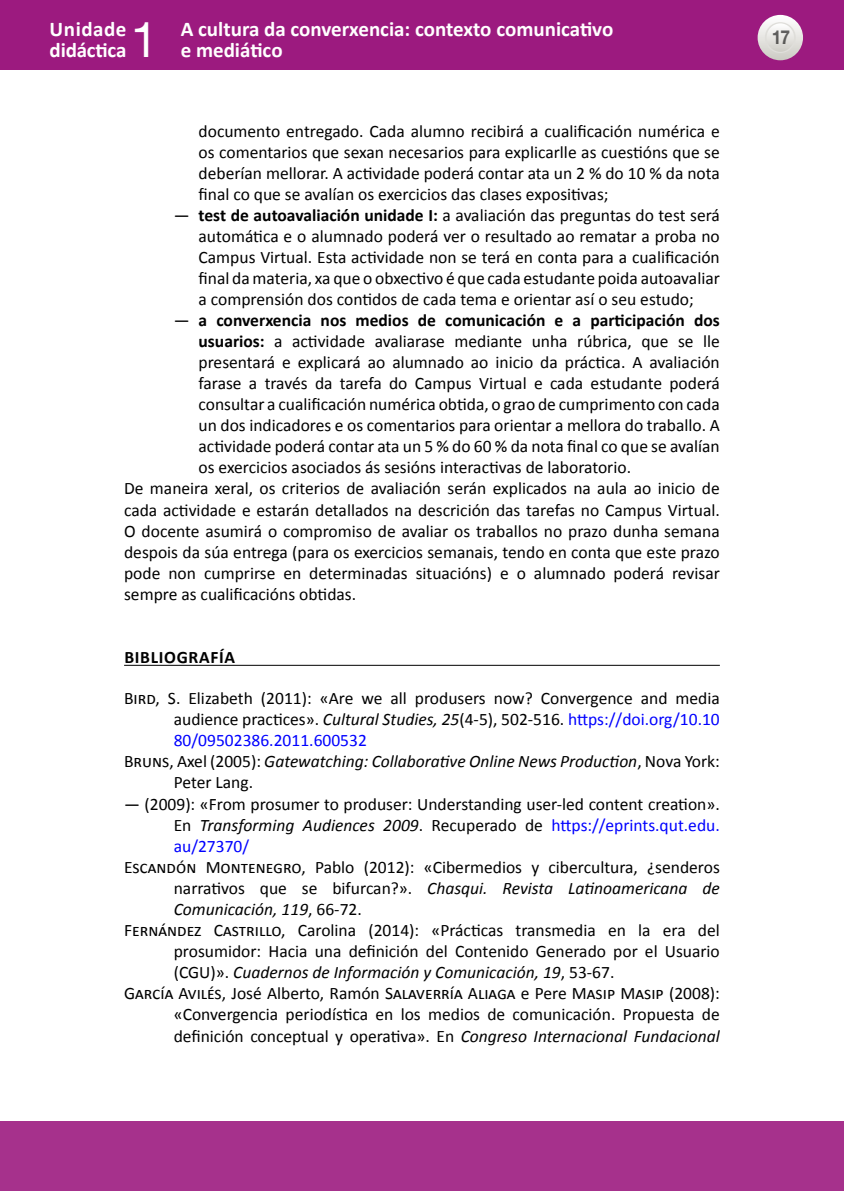
<style>
.page{position:relative;width:844px;height:1191px;background:#fff}
.page>*{position:absolute;margin:0;border:0;box-sizing:border-box;transform-origin:0 0}
.t1{font:49px "Helvetica Neue LT Std";color:#fff}
.t2{font:700 21px/21px "Calibri";color:#fff}
.t3{font:700 19.25px "Helvetica Neue LT Std";color:#000;scale:.9 1}
.TEXTO{font:17.5px/21px "Calibri";color:#000;text-align:justify}
.BiblioGraFia{font:17.5px/21px "Calibri";color:#000;text-align:justify}
.TXTO_sin_SANGRE{font:17.5px/21px "Calibri";color:#000;text-align:justify}
.BiblioGraFia-2{font:italic 17.5px/21px "Calibri";color:#000}
._0º_Epigrafe{font:700 17.5px "Calibri";letter-spacing:.04em;color:#000}
.s1{font-weight:700}
.s2{font-style:italic}
.s3{color:#00f}
.s4{font-style:normal}
</style>
<div class="page">
<div style="left:0;top:0;width:843px;height:69px;background:#9c1a7f"></div>
<svg style="left:757px;top:15px;width:45px;height:45px"></svg>
<svg style="left:765px;top:23px;width:29px;height:29px"></svg>
<div style="left:764px;top:22px;width:31px;height:31px;border:1px solid #dfdeda;border-radius:50%"></div>
<div style="left:0;top:1121px;width:843px;height:70px;background:#a6318c"></div>
<hr style="left:124px;top:665px;width:595px;height:1px;background:#000">
<p class="t2" style="left:50px;top:19px;width:78px">Unidade didáctica</p>
<h1 class="t1" style="left:131px;top:11px;width:29px">1</h1>
<p class="t2" style="left:181px;top:19px;width:434px">A cultura da converxencia: contexto comunicativo e mediático</p>
<p class="t3" style="left:770px;top:26px;width:23px">17</p>
<p class="TEXTO" style="left:198px;top:121px;width:522px">documento entregado. Cada alumno recibirá a cualificación numérica e os comentarios que sexan necesarios para explicarlle as cuestións que se deberían mellorar. A actividade poderá contar ata un 2 % do 10 % da nota final co que se avalían os exercicios das clases expositivas;</p>
<p class="TEXTO" style="left:198px;top:205px;width:522px;text-indent:-25px">— <span class="s1">test de autoavaliación unidade I:</span> a avaliación das preguntas do test será automática e o alumnado poderá ver o resultado ao rematar a proba no Campus Virtual. Esta actividade non se terá en conta para a cualificación final da materia, xa que o obxectivo é que cada estudante poida autoavaliar a comprensión dos contidos de cada tema e orientar así o seu estudo;</p>
<p class="TEXTO" style="left:198px;top:310px;width:522px;text-indent:-25px">— <span class="s1">a converxencia nos medios de comunicación e a participación dos usuarios:</span> a actividade avaliarase mediante unha rúbrica, que se lle presentará e explicará ao alumnado ao inicio da práctica. A avaliación farase a través da tarefa do Campus Virtual e cada estudante poderá consultar a cualificación numérica obtida, o grao de cumprimento con cada un dos indicadores e os comentarios para orientar a mellora do traballo. A actividade poderá contar ata un 5 % do 60 % da nota final co que se avalían os exercicios asociados ás sesións interactivas de laboratorio.</p>
<p class="TXTO_sin_SANGRE" style="left:124px;top:478px;width:597px">De maneira xeral, os criterios de avaliación serán explicados na aula ao inicio de cada actividade e estarán detallados na descrición das tarefas no Campus Virtual.<br>O docente asumirá o compromiso de avaliar os traballos no prazo dunha semana despois da súa entrega (para os exercicios semanais, tendo en conta que este prazo pode non cumprirse en determinadas situacións) e o alumnado poderá revisar sempre as cualificacións obtidas.</p>
<p class="_0º_Epigrafe" style="left:124px;top:646px;width:112px">BIBLIOGRAFÍA</p>
<p class="BiblioGraFia" style="left:174px;top:688px;width:547px;text-indent:-50px">Bird, S. Elizabeth (2011): «Are we all produsers now? Convergence and media audience practices». <span class="s2">Cultural Studies, 25</span>(4-5), 502-516. <span class="s3">https://doi.org/10.10<br>80/09502386.2011.600532</span></p>
<p class="BiblioGraFia-2" style="left:174px;top:750px;width:547px;text-indent:-50px"><span class="s4">Bruns, Axel (2005):</span> Gatewatching: Collaborative Online News Production<span class="s4">, Nova York:<br>Peter Lang.</span></p>
<p class="BiblioGraFia" style="left:174px;top:793px;width:547px;text-indent:-50px">— (2009): «From prosumer to produser: Understanding user-led content creation».<br>En <span class="s2">Transforming Audiences 2009</span>. Recuperado de <span class="s3">https://eprints.qut.edu. au/27370/</span></p>
<p class="BiblioGraFia" style="left:174px;top:856px;width:547px;text-indent:-50px">Escandón Montenegro, Pablo (2012): «Cibermedios y cibercultura, ¿senderos narrativos que se bifurcan?». <span class="s2">Chasqui. Revista Latinoamericana de Comunicación, 119</span>, 66-72.</p>
<p class="BiblioGraFia" style="left:174px;top:919px;width:547px;text-indent:-50px">Fernández Castrillo, Carolina (2014): «Prácticas transmedia en la era del prosumidor: Hacia una definición del Contenido Generado por el Usuario (CGU)». <span class="s2">Cuadernos de Información y Comunicación, 19</span>, 53-67.</p>
<p class="BiblioGraFia" style="left:174px;top:983px;width:547px;text-indent:-50px">García Avilés, José Alberto, Ramón Salaverría Aliaga e Pere Masip Masip (2008): «Convergencia periodística en los medios de comunicación. Propuesta de definición conceptual y operativa». En <span class="s2">Congreso Internacional Fundacional</span></p>
</div>
